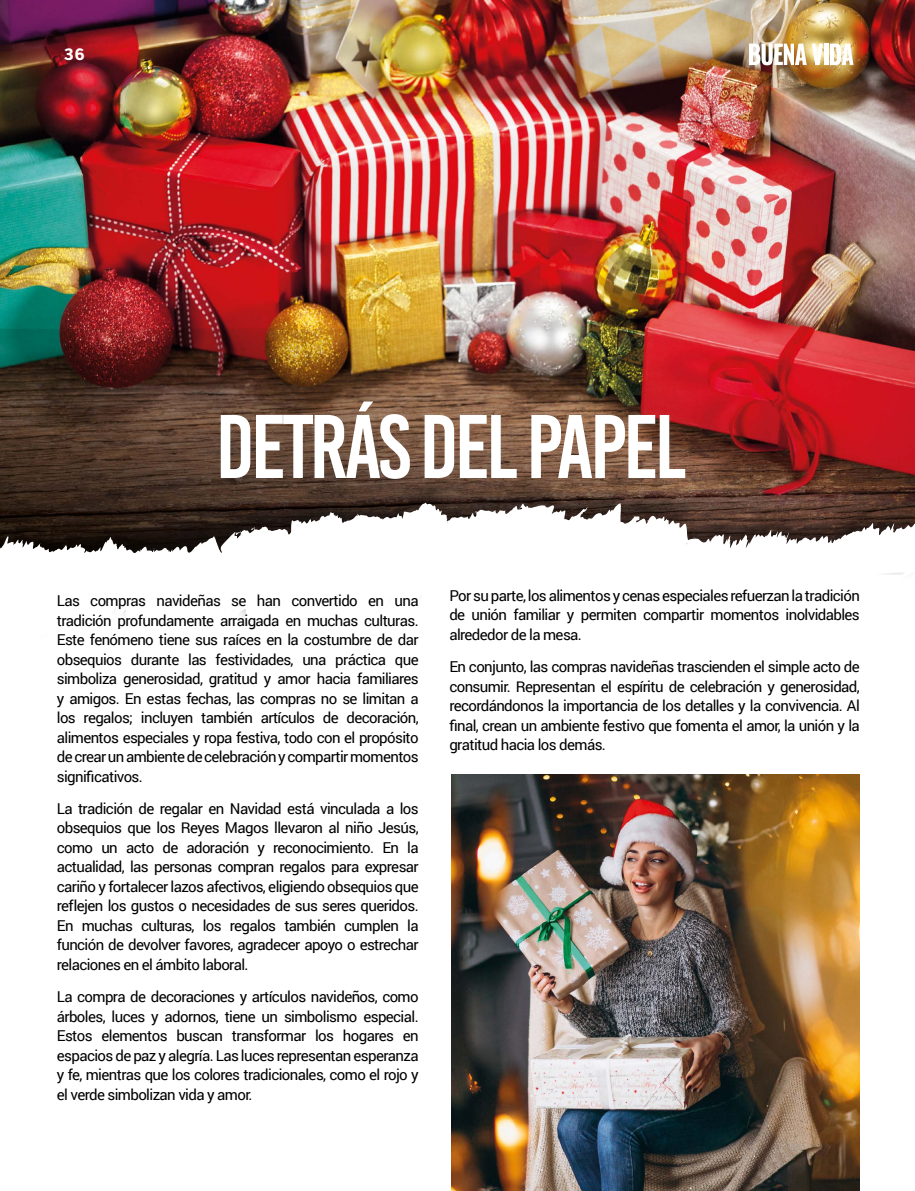
<style>
.page{position:relative;width:915px;height:1191px;background:#fff}
.page>*{position:absolute;margin:0;border:0;box-sizing:border-box;transform-origin:0 0}
.t1{font:90px "Bebas Kai";letter-spacing:-.04em;color:#fff}
.t2{font:700 16.5px "Core Sans A65";color:#fff}
.t3{font:15px/19.5px "Roboto";letter-spacing:-.04em;color:#000;text-align:justify}
</style>
<div class="page">
<img style="left:0;top:0;width:914px;height:475px">
<div style="left:0;top:475px;width:914px;height:175px;background:#000;opacity:.41"></div>
<svg style="left:0;top:501px;width:914px;height:43px"></svg>
<svg style="left:0;top:544px;width:914px;height:106px"></svg>
<svg style="left:748px;top:44px;width:74px;height:21px"></svg>
<svg style="left:823px;top:44px;width:4px;height:21px"></svg>
<svg style="left:829px;top:44px;width:24px;height:21px"></svg>
<img style="left:451px;top:774px;width:408px;height:417px">
<p class="t2" style="left:64px;top:43px;width:22px">36</p>
<h1 class="t1" style="left:215px;top:398px;width:472px">DETRÁS DEL PAPEL</h1>
<p class="t3" style="left:57px;top:590px;width:363px">Las compras navideñas se han convertido en una tradición profundamente arraigada en muchas culturas.<br>Este fenómeno tiene sus raíces en la costumbre de dar obsequios durante las festividades, una práctica que simboliza generosidad, gratitud y amor hacia familiares y amigos. En estas fechas, las compras no se limitan a los regalos; incluyen también artículos de decoración, alimentos especiales y ropa festiva, todo con el propósito de crear un ambiente de celebración y compartir momentos significativos.</p>
<p class="t3" style="left:57px;top:798px;width:363px">La tradición de regalar en Navidad está vinculada a los obsequios que los Reyes Magos llevaron al niño Jesús, como un acto de adoración y reconocimiento. En la actualidad, las personas compran regalos para expresar cariño y fortalecer lazos afectivos, eligiendo obsequios que reflejen los gustos o necesidades de sus seres queridos.<br>En muchas culturas, los regalos también cumplen la función de devolver favores, agradecer apoyo o estrechar relaciones en el ámbito laboral.</p>
<p class="t3" style="left:57px;top:986px;width:363px">La compra de decoraciones y artículos navideños, como árboles, luces y adornos, tiene un simbolismo especial.<br>Estos elementos buscan transformar los hogares en espacios de paz y alegría. Las luces representan esperanza y fe, mientras que los colores tradicionales, como el rojo y el verde simbolizan vida y amor.</p>
<p class="t3" style="left:449px;top:585px;width:412px">Por su parte, los alimentos y cenas especiales refuerzan la tradición de unión familiar y permiten compartir momentos inolvidables alrededor de la mesa.</p>
<p class="t3" style="left:449px;top:656px;width:412px">En conjunto, las compras navideñas trascienden el simple acto de consumir. Representan el espíritu de celebración y generosidad, recordándonos la importancia de los detalles y la convivencia. Al final, crean un ambiente festivo que fomenta el amor, la unión y la gratitud hacia los demás.</p>
</div>
